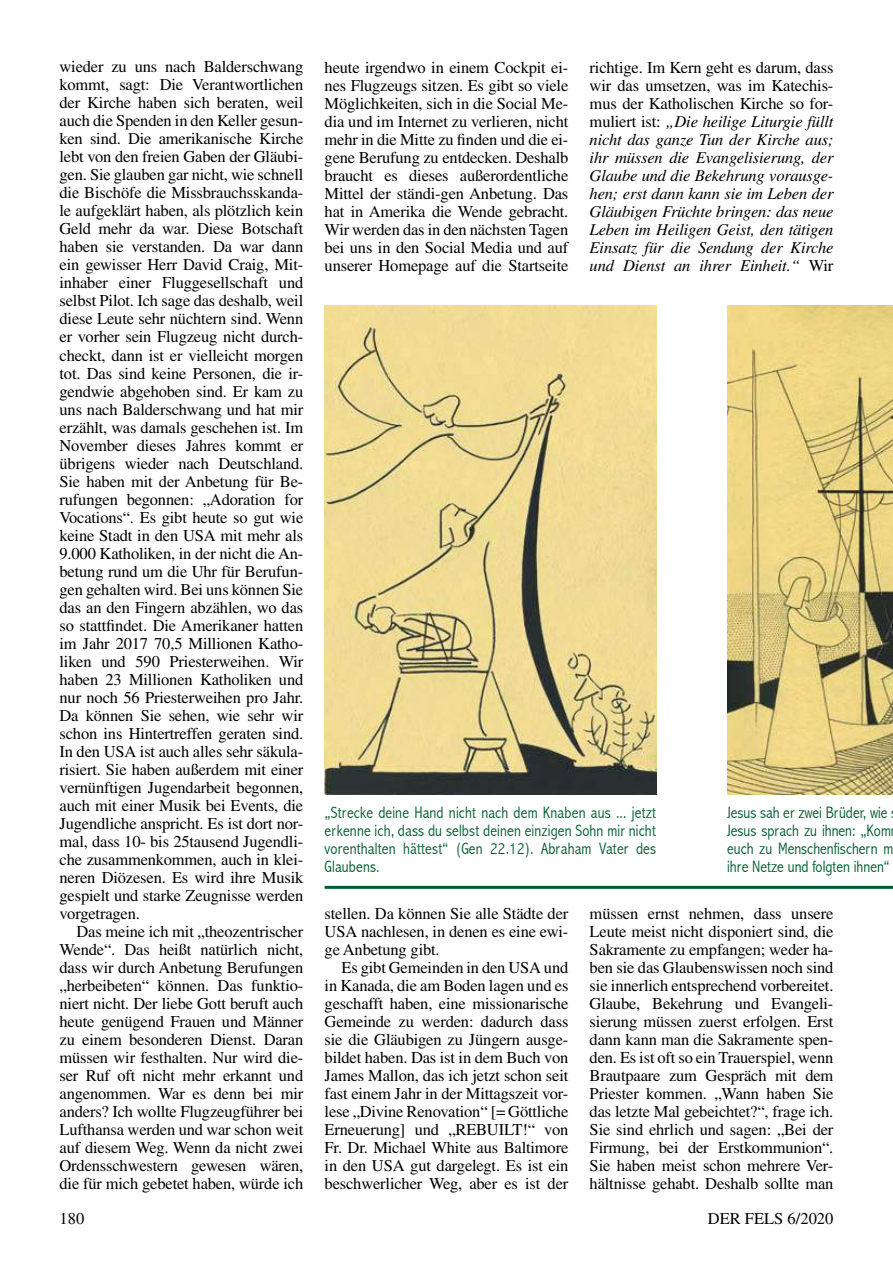
<style>
.page{position:relative;width:893px;height:1263px;background:#fff}
.page>*{position:absolute;margin:0;border:0;box-sizing:border-box;transform-origin:0 0}
.t1{font:16.5px/18px "Times";letter-spacing:-.01em;color:#000;text-align:justify}
.t2{font:italic 16.5px/18px "Times";letter-spacing:-.01em;color:#000;text-align:justify}
.t3{font:300 condensed 16.5px/18px "Abadi";color:#005c2e;text-align:justify}
.s1{font-style:normal}
</style>
<div class="page">
<img style="left:727px;top:305px;width:166px;height:489px">
<img style="left:325px;top:305px;width:331px;height:489px">
<hr style="left:325px;top:886px;width:568px;height:3px;background:#005c2e">
<p class="t1" style="left:60px;top:58px;width:245px">wieder zu uns nach Balderschwang kommt, sagt: Die Verantwortlichen der Kirche haben sich beraten, weil auch die Spenden in den Keller gesun&shy;ken sind. Die amerikanische Kirche lebt von den freien Gaben der Gläubi&shy;gen. Sie glauben gar nicht, wie schnell die Bischöfe die Missbrauchsskanda&shy;le aufgeklärt haben, als plötzlich kein Geld mehr da war. Diese Botschaft haben sie verstanden. Da war dann ein gewisser Herr David Craig, Mit&shy;inhaber einer Fluggesellschaft und selbst Pilot. Ich sage das deshalb, weil diese Leute sehr nüchtern sind. Wenn er vorher sein Flugzeug nicht durch&shy;checkt, dann ist er vielleicht morgen tot. Das sind keine Personen, die ir&shy;gendwie abgehoben sind. Er kam zu uns nach Balderschwang und hat mir erzählt, was damals geschehen ist. Im November dieses Jahres kommt er übrigens wieder nach Deutschland.<br>Sie haben mit der Anbetung für Be&shy;rufungen begonnen: „Adoration for Vocations“. Es gibt heute so gut wie keine Stadt in den USA mit mehr als 9.000 Katholiken, in der nicht die An&shy;betung rund um die Uhr für Berufun&shy;gen gehalten wird. Bei uns können Sie das an den Fingern abzählen, wo das so stattfindet. Die Amerikaner hatten im Jahr 2017 70,5 Millionen Katho&shy;liken und 590 Priesterweihen. Wir haben 23 Millionen Katholiken und nur noch 56 Priesterweihen pro Jahr.<br>Da können Sie sehen, wie sehr wir schon ins Hintertreffen geraten sind.<br>In den USA ist auch alles sehr säkula&shy;risiert. Sie haben außerdem mit einer vernünftigen Jugendarbeit begonnen, auch mit einer Musik bei Events, die Jugendliche anspricht. Es ist dort nor&shy;mal, dass 10- bis 25tausend Jugendli&shy;che zusammenkommen, auch in klei&shy;neren Diözesen. Es wird ihre Musik gespielt und starke Zeugnisse werden vorgetragen.</p>
<p class="t1" style="left:60px;top:922px;width:245px;text-indent:17px">Das meine ich mit „theozentrischer Wende“. Das heißt natürlich nicht, dass wir durch Anbetung Berufungen „herbeibeten“ können. Das funktio&shy;niert nicht. Der liebe Gott beruft auch heute genügend Frauen und Männer zu einem besonderen Dienst. Daran müssen wir festhalten. Nur wird die&shy;ser Ruf oft nicht mehr erkannt und angenommen. War es denn bei mir anders? Ich wollte Flugzeugführer bei Lufthansa werden und war schon weit auf diesem Weg. Wenn da nicht zwei Ordensschwestern gewesen wären, die für mich gebetet haben, würde ich</p>
<p class="t1" style="left:325px;top:58px;width:245px">heute irgendwo in einem Cockpit ei&shy;nes Flugzeugs sitzen. Es gibt so viele Möglichkeiten, sich in die Social Me&shy;dia und im Internet zu verlieren, nicht mehr in die Mitte zu finden und die ei&shy;gene Berufung zu entdecken. Deshalb braucht es dieses außerordentliche Mittel der ständi-gen Anbetung. Das hat in Amerika die Wende gebracht.<br>Wir werden das in den nächsten Tagen bei uns in den Social Media und auf unserer Homepage auf die Startseite</p>
<p class="t2" style="left:590px;top:58px;width:245px"><span class="s1">richtige. Im Kern geht es darum, dass wir das umsetzen, was im Katechis&shy;mus der Katholischen Kirche so for&shy;muliert ist:</span> „Die heilige Liturgie füllt nicht das ganze Tun der Kirche aus; ihr müssen die Evangelisierung, der Glaube und die Bekehrung vorausge&shy;hen; erst dann kann sie im Leben der Gläubigen Früchte bringen: das neue Leben im Heiligen Geist, den tätigen Einsatz für die Sendung der Kirche und Dienst an ihrer Einheit.“ <span class="s1">Wir</span></p>
<p class="t3" style="left:325px;top:804px;width:333px">„Strecke deine Hand nicht nach dem Knaben aus ... jetzt erkenne ich, dass du selbst deinen einzigen Sohn mir nicht vorenthalten hättest“ (Gen 22.12). Abraham Vater des Glaubens.</p>
<p class="t3" style="left:727px;top:804px;width:168px;text-align:left">Jesus sah er zwei Brüder, wie<br>Jesus sprach zu ihnen: „Kom euch zu Menschenfischern m ihre Netze und folgten ihnen“</p>
<p class="t1" style="left:325px;top:904px;width:245px">stellen. Da können Sie alle Städte der USA nachlesen, in denen es eine ewi&shy;ge Anbetung gibt.</p>
<p class="t1" style="left:325px;top:958px;width:245px;text-indent:17px">Es gibt Gemeinden in den USA und in Kanada, die am Boden lagen und es geschafft haben, eine missionarische Gemeinde zu werden: dadurch dass sie die Gläubigen zu Jüngern ausge&shy;bildet haben. Das ist in dem Buch von James Mallon, das ich jetzt schon seit fast einem Jahr in der Mittagszeit vor&shy;lese „Divine Renovation“ [= Göttliche Erneuerung] und „REBUILT!“ von Fr. Dr. Michael White aus Baltimore in den USA gut dargelegt. Es ist ein beschwerlicher Weg, aber es ist der</p>
<p class="t1" style="left:590px;top:904px;width:245px">müssen ernst nehmen, dass unsere Leute meist nicht disponiert sind, die Sakramente zu empfangen; weder ha&shy;ben sie das Glaubenswissen noch sind sie innerlich entsprechend vorbereitet.<br>Glaube, Bekehrung und Evangeli&shy;sierung müssen zuerst erfolgen. Erst dann kann man die Sakramente spen&shy;den. Es ist oft so ein Trauerspiel, wenn Brautpaare zum Gespräch mit dem Priester kommen. „Wann haben Sie das letzte Mal gebeichtet?“, frage ich.<br>Sie sind ehrlich und sagen: „Bei der Firmung, bei der Erstkommunion“.<br>Sie haben meist schon mehrere Ver&shy;hältnisse gehabt. Deshalb sollte man</p>
<p class="t1" style="left:60px;top:1209px;width:26px">180</p>
<p class="t1" style="left:708px;top:1209px;width:127px">DER FELS 6/2020</p>
</div>
